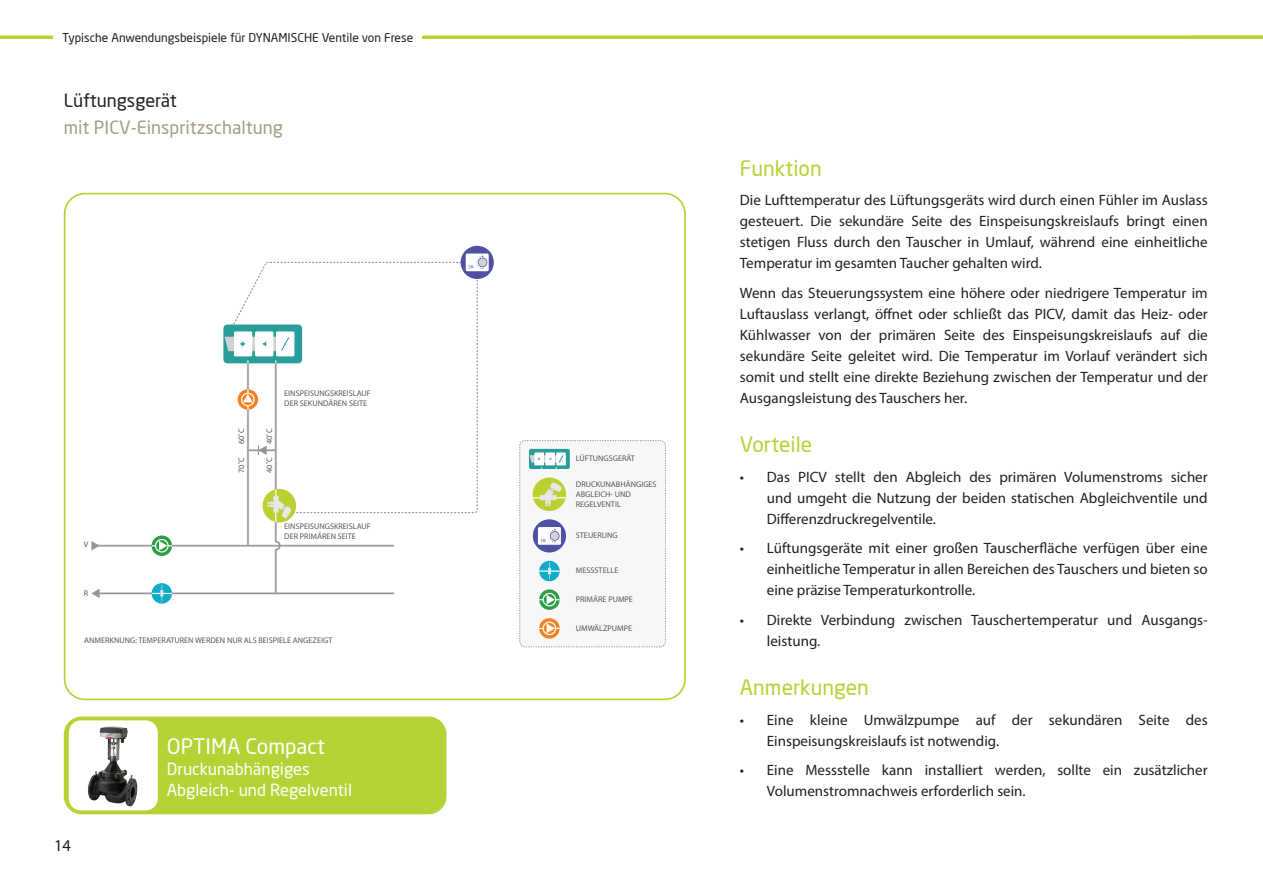
<style>
.page{position:relative;width:1263px;height:893px;background:#fff}
.page>*{position:absolute;margin:0;border:0;box-sizing:border-box;transform-origin:0 0}
.Overskrift{font:21px "Neo Sans";color:#b5d334}
.Overskrift-2{font:21px "Neo Sans";color:#fff}
.Overskrift-3{font:18px "Neo Sans";color:#a49c87}
.Overskrift-4{font:18px "Neo Sans";color:#231f20}
.Overskrift-5{font:16.5px "Neo Sans";color:#fff}
.t1{font:16.5px "Myriad Pro";color:#231f20}
.t2{font:15px/21px "Myriad Pro";color:#231f20;text-align:justify}
.t3{font:12px "Neo Sans";color:#231f20}
.t4{font:8.25px/9.8px "Myriad Pro";color:#57585a}
</style>
<div class="page">
<hr style="left:0;top:36px;width:1263px;height:3px;background:#b5d334">
<div style="left:54px;top:33px;width:368px;height:9px;background:#fff"></div>
<div style="left:520px;top:441px;width:146px;height:206px;background:#f7f7f8;border-radius:6px"></div>
<div style="left:519px;top:440px;width:147px;height:207px;border:1px dashed #939598;border-radius:6px"></div>
<svg style="left:533px;top:477px;width:33px;height:34px"></svg>
<svg style="left:533px;top:482px;width:33px;height:25px"></svg>
<div style="left:539px;top:561px;width:21px;height:20px;background:#0eacca;border-radius:50%"></div>
<hr style="left:539px;top:570px;width:21px;height:2px;background:#fff">
<svg style="left:548px;top:562px;width:3px;height:18px"></svg>
<svg style="left:539px;top:589px;width:21px;height:21px"></svg>
<div style="left:543px;top:593px;width:13px;height:13px;border:1px solid #fff;border-radius:50%"></div>
<svg style="left:539px;top:595px;width:21px;height:9px"></svg>
<div style="left:533px;top:519px;width:33px;height:33px;background:#4f51a2;border-radius:50%"></div>
<svg style="left:538px;top:527px;width:23px;height:18px"></svg>
<div style="left:529px;top:449px;width:41px;height:20px;background:#289d99;border-radius:2px"></div>
<div style="left:534px;top:452px;width:10px;height:13px;background:#fff"></div>
<div style="left:545px;top:452px;width:10px;height:13px;background:#fff"></div>
<div style="left:556px;top:452px;width:10px;height:13px;background:#fff"></div>
<svg style="left:529px;top:455px;width:34px;height:14px"></svg>
<svg style="left:233px;top:261px;width:245px;height:253px"></svg>
<svg style="left:99px;top:354px;width:297px;height:242px"></svg>
<svg style="left:91px;top:589px;width:9px;height:9px"></svg>
<svg style="left:91px;top:541px;width:9px;height:9px"></svg>
<hr style="left:96px;top:593px;width:298px;height:1px;background:#939598">
<hr style="left:96px;top:545px;width:298px;height:1px;background:#939598">
<svg style="left:152px;top:583px;width:20px;height:21px"></svg>
<svg style="left:152px;top:585px;width:20px;height:17px"></svg>
<svg style="left:152px;top:535px;width:20px;height:21px"></svg>
<div style="left:155px;top:539px;width:14px;height:13px;border:1px solid #fff;border-radius:50%"></div>
<svg style="left:152px;top:541px;width:20px;height:10px"></svg>
<svg style="left:461px;top:246px;width:33px;height:33px"></svg>
<svg style="left:466px;top:254px;width:23px;height:17px"></svg>
<div style="left:223px;top:324px;width:79px;height:39px;background:#289d99;border-radius:4px"></div>
<div style="left:234px;top:331px;width:18px;height:25px;background:#fff;border-radius:2px"></div>
<div style="left:255px;top:331px;width:18px;height:25px;background:#fff;border-radius:2px"></div>
<div style="left:276px;top:331px;width:18px;height:25px;background:#fff;border-radius:2px"></div>
<svg style="left:225px;top:337px;width:64px;height:14px"></svg>
<div style="left:238px;top:389px;width:20px;height:21px;background:#f58220;border-radius:50%"></div>
<div style="left:241px;top:393px;width:14px;height:13px;border:1px solid #fff;border-radius:50%"></div>
<svg style="left:539px;top:618px;width:21px;height:21px"></svg>
<div style="left:543px;top:622px;width:13px;height:13px;border:1px solid #fff;border-radius:50%"></div>
<svg style="left:539px;top:623px;width:21px;height:10px"></svg>
<div style="left:263px;top:489px;width:33px;height:33px;background:#bcd031;border-radius:50%"></div>
<svg style="left:243px;top:360px;width:49px;height:235px"></svg>
<div style="left:64px;top:193px;width:622px;height:507px;border:2px solid #b5d334;border-radius:20px"></div>
<div style="left:64px;top:716px;width:382px;height:98px;background:#b5d334;border-radius:18px"></div>
<div style="left:69px;top:720px;width:89px;height:90px;background:#fff;border-radius:12px"></div>
<img style="left:83px;top:720px;width:60px;height:87px">
<p class="t3" style="left:62px;top:30px;width:353px">Typische Anwendungsbeispiele für DYNAMISCHE Ventile von Frese</p>
<p class="Overskrift-4" style="left:64px;top:89px;width:114px">Lüftungsgerät</p>
<p class="Overskrift-3" style="left:64px;top:116px;width:221px">mit PICV-Einspritzschaltung</p>
<p class="t4" style="left:84px;top:540px;width:6px">V</p>
<p class="t4" style="left:84px;top:588px;width:6px">R</p>
<p class="t4" style="left:236px;top:444px;width:17px;rotate:-90deg">60˚C</p>
<p class="t4" style="left:236px;top:473px;width:17px;rotate:-90deg">70˚C</p>
<p class="t4" style="left:264px;top:444px;width:17px;rotate:-90deg">40˚C</p>
<p class="t4" style="left:264px;top:473px;width:17px;rotate:-90deg">40˚C</p>
<p class="t4" style="left:284px;top:388px;width:88px">EINSPEISUNGSKREISLAUF<br>DER SEKUNDÄREN SEITE</p>
<p class="t4" style="left:284px;top:522px;width:88px">EINSPEISUNGSKREISLAUF<br>DER PRIMÄREN SEITE</p>
<p class="t4" style="left:84px;top:635px;width:250px">ANMERKNUNG: TEMPERATUREN WERDEN NUR ALS BEISPIELE ANGEZEIGT</p>
<p class="t1" style="left:54px;top:836px;width:18px">14</p>
<p class="Overskrift-2" style="left:167px;top:733px;width:160px">OPTIMA Compact</p>
<p class="Overskrift-5" style="left:167px;top:758px;width:145px">Druckunabhängiges</p>
<p class="Overskrift-5" style="left:167px;top:779px;width:187px">Abgleich- und Regelventil</p>
<p class="t4" style="left:576px;top:453px;width:61px">LÜFTUNGSGERÄT</p>
<p class="t4" style="left:576px;top:479px;width:82px">DRUCKUNABHÄNGIGES<br>ABGLEICH- UND<br>REGELVENTIL</p>
<p class="t4" style="left:576px;top:530px;width:43px">STEUERUNG</p>
<p class="t4" style="left:576px;top:565px;width:44px">MESSSTELLE</p>
<p class="t4" style="left:576px;top:594px;width:59px">PRIMÄRE PUMPE</p>
<p class="t4" style="left:576px;top:623px;width:58px">UMWÄLZPUMPE</p>
<p class="Overskrift" style="left:740px;top:155px;width:83px">Funktion</p>
<p class="t2" style="left:740px;top:189px;width:469px">Die Lufttemperatur des Lüftungsgeräts wird durch einen Fühler im Auslass gesteuert. Die sekundäre Seite des Einspeisungskreislaufs bringt einen stetigen Fluss durch den Tauscher in Umlauf, während eine einheitliche Temperatur im gesamten Taucher gehalten wird.</p>
<p class="t2" style="left:740px;top:282px;width:469px">Wenn das Steuerungssystem eine höhere oder niedrigere Temperatur im Luftauslass verlangt, öffnet oder schließt das PICV, damit das Heiz- oder Kühlwasser von der primären Seite des Einspeisungskreislaufs auf die sekundäre Seite geleitet wird. Die Temperatur im Vorlauf verändert sich somit und stellt eine direkte Beziehung zwischen der Temperatur und der Ausgangsleistung des Tauschers her.</p>
<p class="Overskrift" style="left:740px;top:431px;width:74px">Vorteile</p>
<p class="t2" style="left:767px;top:466px;width:442px;text-indent:-27px">• Das PICV stellt den Abgleich des primären Volumenstroms sicher und umgeht die Nutzung der beiden statischen Abgleichventile und Differenzdruckregelventile.</p>
<p class="t2" style="left:767px;top:537px;width:442px;text-indent:-27px">• Lüftungsgeräte mit einer großen Tauscherfläche verfügen über eine einheitliche Temperatur in allen Bereichen des Tauschers und bieten so eine präzise Temperaturkontrolle.</p>
<p class="t2" style="left:767px;top:609px;width:442px;text-indent:-27px">• Direkte Verbindung zwischen Tauschertemperatur und Ausgangs&shy;leistung.</p>
<p class="Overskrift" style="left:740px;top:674px;width:131px">Anmerkungen</p>
<p class="t2" style="left:767px;top:709px;width:442px;text-indent:-27px">• Eine kleine Umwälzpumpe auf der sekundären Seite des<br>Einspeisungskreislaufs ist notwendig.</p>
<p class="t2" style="left:767px;top:759px;width:442px;text-indent:-27px">• Eine Messstelle kann installiert werden, sollte ein zusätzlicher<br>Volumenstromnachweis erforderlich sein.</p>
</div>
